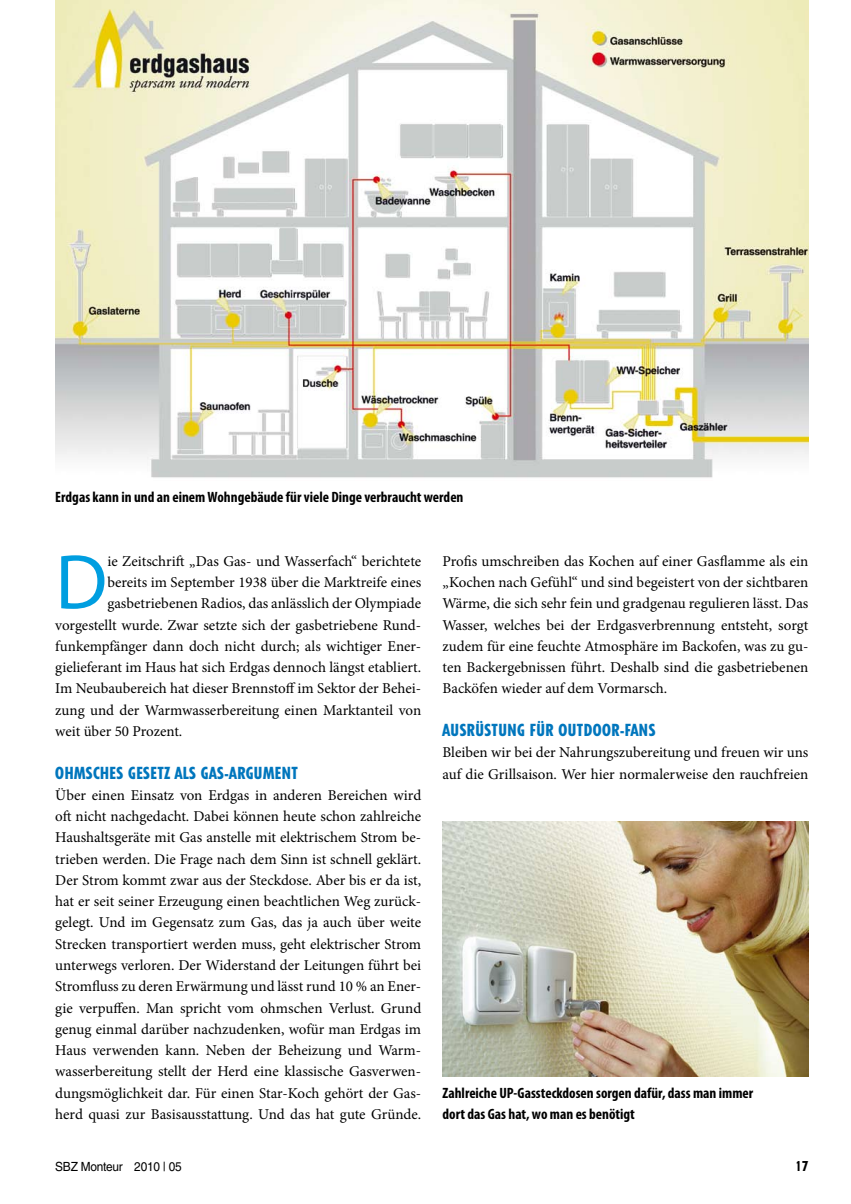
<style>
.page{position:relative;width:851px;height:1204px;background:#fff}
.page>*{position:absolute;margin:0;border:0;box-sizing:border-box;transform-origin:0 0}
.t1{font:78.15px "Myriad Pro";color:#009ee0}
.t2{font:800 condensed 16.5px "Tempo Std";letter-spacing:.03em;color:#0076bd}
.t3{font:15px/21.3px "Minion Pro";color:#000;text-align:justify}
.t4{font:700 condensed 15px/21.3px "Myriad Pro";color:#000}
.t5{font:800 condensed 13.5px "Tempo Std";color:#000}
.t6{font:12.6px "Helvetica LT Std";letter-spacing:-.02em;color:#000;scale:.94 1}
</style>
<div class="page">
<img style="left:442px;top:821px;width:366px;height:255px">
<img style="left:55px;top:0;width:753px;height:478px">
<p class="t4" style="left:55px;top:486px;width:409px">Erdgas kann in und an einem Wohngebäude für viele Dinge verbraucht werden</p>
<h1 class="t1" style="left:55px;top:534px;width:54px">D</h1>
<p class="t3" style="left:107px;top:550px;width:315px">ie Zeitschrift „Das Gas- und Wasserfach“ berichtete</p>
<p class="t3" style="left:107px;top:571px;width:315px">bereits im September 1938 über die Marktreife eines</p>
<p class="t3" style="left:107px;top:593px;width:315px">gasbetriebenen Radios, das anlässlich der Olympiade</p>
<p class="t3" style="left:55px;top:614px;width:367px">vorgestellt wurde. Zwar setzte sich der gasbetriebene Rund-</p>
<p class="t3" style="left:55px;top:635px;width:367px">funkempfänger dann doch nicht durch; als wichtiger Ener-</p>
<p class="t3" style="left:55px;top:656px;width:367px">gielieferant im Haus hat sich Erdgas dennoch längst etabliert.</p>
<p class="t3" style="left:55px;top:678px;width:367px">Im Neubaubereich hat dieser Brennstoff im Sektor der Behei-</p>
<p class="t3" style="left:55px;top:699px;width:367px">zung und der Warmwasserbereitung einen Marktanteil von</p>
<p class="t3" style="left:55px;top:720px;width:128px">weit über 50 Prozent.</p>
<p class="t2" style="left:55px;top:762px;width:244px">OHMSCHES GESETZ ALS GAS-ARGUMENT</p>
<p class="t3" style="left:55px;top:784px;width:367px">Über einen Einsatz von Erdgas in anderen Bereichen wird oft nicht nachgedacht. Dabei können heute schon zahlreiche Haushaltsgeräte mit Gas anstelle mit elektrischem Strom be&shy;trieben werden. Die Frage nach dem Sinn ist schnell geklärt.<br>Der Strom kommt zwar aus der Steckdose. Aber bis er da ist, hat er seit seiner Erzeugung einen beachtlichen Weg zurück&shy;gelegt. Und im Gegensatz zum Gas, das ja auch über weite Strecken transportiert werden muss, geht elektrischer Strom unterwegs verloren. Der Widerstand der Leitungen führt bei Stromfluss zu deren Erwärmung und lässt rund 10 % an Ener&shy;gie verpuffen. Man spricht vom ohmschen Verlust. Grund genug einmal darüber nachzudenken, wofür man Erdgas im Haus verwenden kann. Neben der Beheizung und Warm&shy;wasserbereitung stellt der Herd eine klassische Gasverwen&shy;dungsmöglichkeit dar. Für einen Star-Koch gehört der Gas&shy;herd quasi zur Basisausstattung. Und das hat gute Gründe.</p>
<p class="t3" style="left:442px;top:550px;width:367px">Profis umschreiben das Kochen auf einer Gasflamme als ein „Kochen nach Gefühl“ und sind begeistert von der sichtbaren Wärme, die sich sehr fein und gradgenau regulieren lässt. Das Wasser, welches bei der Erdgasverbrennung entsteht, sorgt zudem für eine feuchte Atmosphäre im Backofen, was zu gu&shy;ten Backergebnissen führt. Deshalb sind die gasbetriebenen Backöfen wieder auf dem Vormarsch.</p>
<p class="t2" style="left:442px;top:719px;width:214px">AUSRÜSTUNG FÜR OUTDOOR-FANS</p>
<p class="t3" style="left:442px;top:741px;width:367px">Bleiben wir bei der Nahrungszubereitung und freuen wir uns auf die Grillsaison. Wer hier normalerweise den rauchfreien</p>
<p class="t4" style="left:442px;top:1081px;width:312px">Zahlreiche UP-Gassteckdosen sorgen dafür, dass man immer dort das Gas hat, wo man es benötigt</p>
<p class="t6" style="left:55px;top:1158px;width:136px">SBZ Monteur 2010 | 05</p>
<p class="t5" style="left:795px;top:1157px;width:14px">17</p>
</div>
